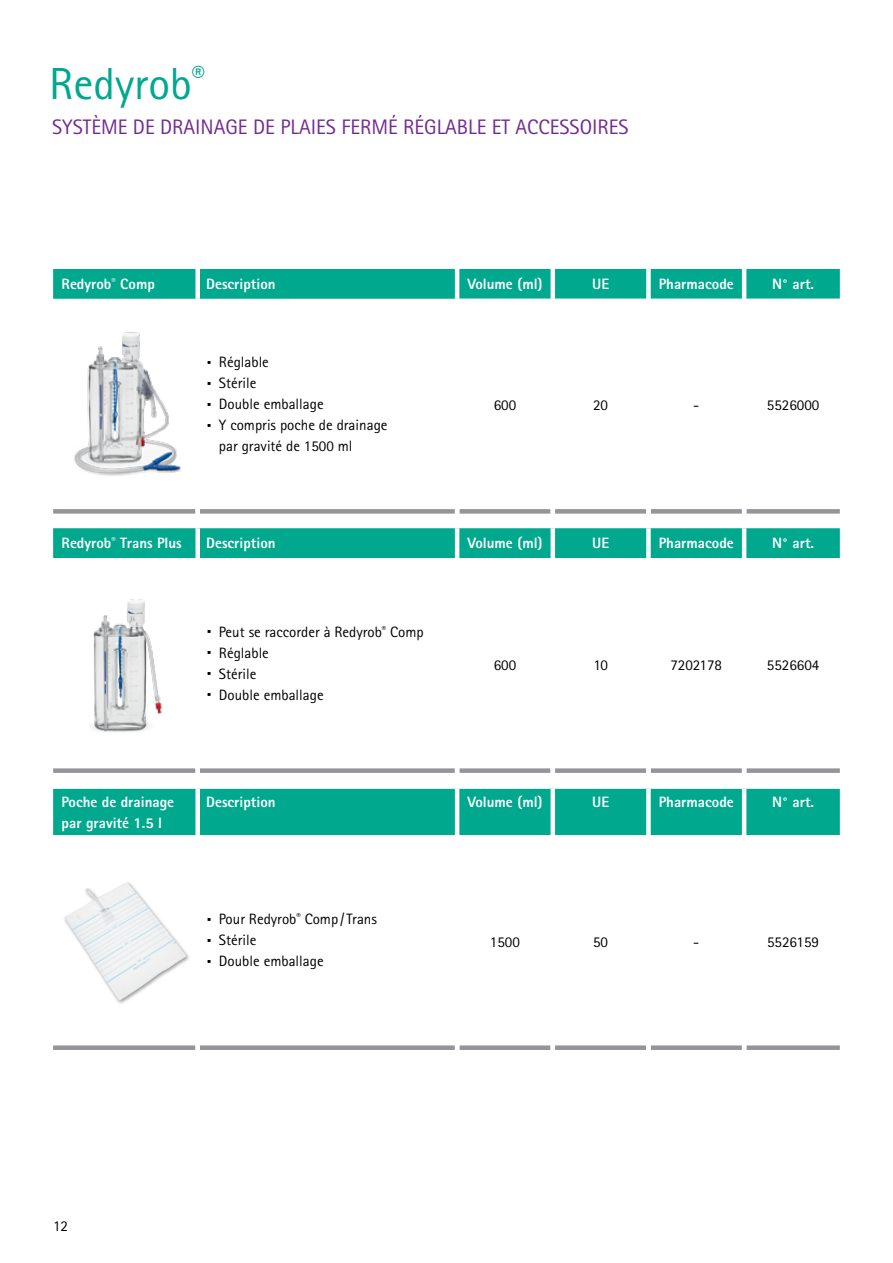
<style>
.page{position:relative;width:893px;height:1263px;background:#fff}
.page>*{position:absolute;margin:0;border:0;box-sizing:border-box;transform-origin:0 0}
.t1{font:45px "Rotis Sans Serif Pro";color:#00a88e}
.t2{font:21px "Rotis Sans Serif Pro";color:#712b90}
.t3{font:15px/21px "Rotis Sans Serif Pro";color:#000}
.t4{font:800 15px/21px "Rotis Sans Serif Pro";color:#fff}
.s1{font-size:30px}
</style>
<div class="page">
<div style="left:53px;top:269px;width:787px;height:30px;background:#00a88e"></div>
<div style="left:195px;top:269px;width:5px;height:30px;background:#fff"></div>
<hr style="left:455px;top:269px;width:4px;height:30px;background:#fff">
<hr style="left:551px;top:269px;width:4px;height:30px;background:#fff">
<div style="left:646px;top:269px;width:5px;height:30px;background:#fff"></div>
<hr style="left:742px;top:269px;width:4px;height:30px;background:#fff">
<div style="left:53px;top:509px;width:142px;height:5px;background:#939598"></div>
<div style="left:200px;top:509px;width:255px;height:5px;background:#939598"></div>
<div style="left:459px;top:509px;width:92px;height:5px;background:#939598"></div>
<div style="left:555px;top:509px;width:91px;height:5px;background:#939598"></div>
<div style="left:651px;top:509px;width:91px;height:5px;background:#939598"></div>
<div style="left:746px;top:509px;width:94px;height:5px;background:#939598"></div>
<img style="left:74px;top:332px;width:107px;height:144px">
<div style="left:53px;top:528px;width:787px;height:30px;background:#00a88e"></div>
<div style="left:195px;top:528px;width:5px;height:30px;background:#fff"></div>
<hr style="left:455px;top:528px;width:4px;height:30px;background:#fff">
<hr style="left:551px;top:528px;width:4px;height:30px;background:#fff">
<div style="left:646px;top:528px;width:5px;height:30px;background:#fff"></div>
<hr style="left:742px;top:528px;width:4px;height:30px;background:#fff">
<div style="left:53px;top:768px;width:142px;height:5px;background:#939598"></div>
<div style="left:200px;top:768px;width:255px;height:5px;background:#939598"></div>
<div style="left:459px;top:768px;width:92px;height:5px;background:#939598"></div>
<div style="left:555px;top:768px;width:91px;height:5px;background:#939598"></div>
<div style="left:651px;top:768px;width:91px;height:5px;background:#939598"></div>
<div style="left:746px;top:768px;width:94px;height:5px;background:#939598"></div>
<img style="left:91px;top:599px;width:71px;height:133px">
<div style="left:53px;top:789px;width:787px;height:46px;background:#00a88e"></div>
<div style="left:195px;top:789px;width:5px;height:46px;background:#fff"></div>
<hr style="left:455px;top:789px;width:4px;height:46px;background:#fff">
<hr style="left:551px;top:789px;width:4px;height:46px;background:#fff">
<div style="left:646px;top:789px;width:5px;height:46px;background:#fff"></div>
<hr style="left:742px;top:789px;width:4px;height:46px;background:#fff">
<div style="left:53px;top:1045px;width:142px;height:5px;background:#939598"></div>
<div style="left:200px;top:1045px;width:255px;height:5px;background:#939598"></div>
<div style="left:459px;top:1045px;width:92px;height:5px;background:#939598"></div>
<div style="left:555px;top:1045px;width:91px;height:5px;background:#939598"></div>
<div style="left:651px;top:1045px;width:91px;height:5px;background:#939598"></div>
<div style="left:746px;top:1045px;width:94px;height:5px;background:#939598"></div>
<img style="left:64px;top:882px;width:123px;height:119px">
<h1 class="t1" style="left:49px;top:57px;width:157px">Redyrob<sup>®</sup></h1>
<h2 class="t2" style="left:52px;top:115px;width:578px">SYSTÈME DE DRAINAGE DE PLAIES FERMÉ RÉGLABLE ET ACCESSOIRES</h2>
<p class="t4" style="left:62px;top:273px;width:95px">Redyrob<sup>®</sup> Comp</p>
<p class="t4" style="left:206px;top:273px;width:71px">Description</p>
<p class="t4" style="left:467px;top:273px;width:77px">Volume (ml)</p>
<p class="t4" style="left:592px;top:273px;width:18px">UE</p>
<p class="t4" style="left:659px;top:273px;width:76px">Pharmacode</p>
<p class="t4" style="left:772px;top:273px;width:44px">N° art.</p>
<p class="t3" style="left:206px;top:352px;width:64px"><span class="s1">·</span> Réglable</p>
<p class="t3" style="left:206px;top:373px;width:52px"><span class="s1">·</span> Stérile</p>
<p class="t3" style="left:206px;top:394px;width:119px"><span class="s1">·</span> Double emballage</p>
<p class="t3" style="left:206px;top:415px;width:183px"><span class="s1">·</span> Y compris poche de drainage</p>
<p class="t3" style="left:219px;top:436px;width:135px">par gravité de 1500 ml</p>
<p class="t3" style="left:494px;top:395px;width:24px">600</p>
<p class="t3" style="left:593px;top:395px;width:16px">20</p>
<p class="t3" style="left:693px;top:395px;width:8px">-</p>
<p class="t3" style="left:767px;top:395px;width:54px">5526000</p>
<p class="t4" style="left:62px;top:533px;width:122px">Redyrob<sup>®</sup> Trans Plus</p>
<p class="t4" style="left:206px;top:533px;width:71px">Description</p>
<p class="t4" style="left:467px;top:533px;width:77px">Volume (ml)</p>
<p class="t4" style="left:592px;top:533px;width:18px">UE</p>
<p class="t4" style="left:659px;top:533px;width:76px">Pharmacode</p>
<p class="t4" style="left:772px;top:533px;width:44px">N° art.</p>
<p class="t3" style="left:206px;top:621px;width:219px"><span class="s1">·</span> Peut se raccorder à Redyrob<sup>®</sup> Comp <span class="s1">·</span> Réglable<br><span class="s1">·</span> Stérile<br><span class="s1">·</span> Double emballage</p>
<p class="t3" style="left:494px;top:654px;width:24px">600</p>
<p class="t3" style="left:593px;top:654px;width:16px">10</p>
<p class="t3" style="left:670px;top:654px;width:53px">7202178</p>
<p class="t3" style="left:767px;top:654px;width:54px">5526604</p>
<p class="t4" style="left:62px;top:791px;width:114px">Poche de drainage par gravité 1.5 l</p>
<p class="t4" style="left:206px;top:791px;width:71px">Description</p>
<p class="t4" style="left:467px;top:791px;width:77px">Volume (ml)</p>
<p class="t4" style="left:592px;top:791px;width:18px">UE</p>
<p class="t4" style="left:659px;top:791px;width:76px">Pharmacode</p>
<p class="t4" style="left:772px;top:791px;width:44px">N° art.</p>
<p class="t3" style="left:53px;top:1215px;width:16px">12</p>
<p class="t3" style="left:206px;top:909px;width:172px"><span class="s1">·</span> Pour Redyrob<sup>®</sup> Comp / Trans <span class="s1">·</span> Stérile<br><span class="s1">·</span> Double emballage</p>
<p class="t3" style="left:490px;top:931px;width:31px">1500</p>
<p class="t3" style="left:593px;top:931px;width:16px">50</p>
<p class="t3" style="left:693px;top:931px;width:8px">-</p>
<p class="t3" style="left:767px;top:931px;width:53px">5526159</p>
</div>
